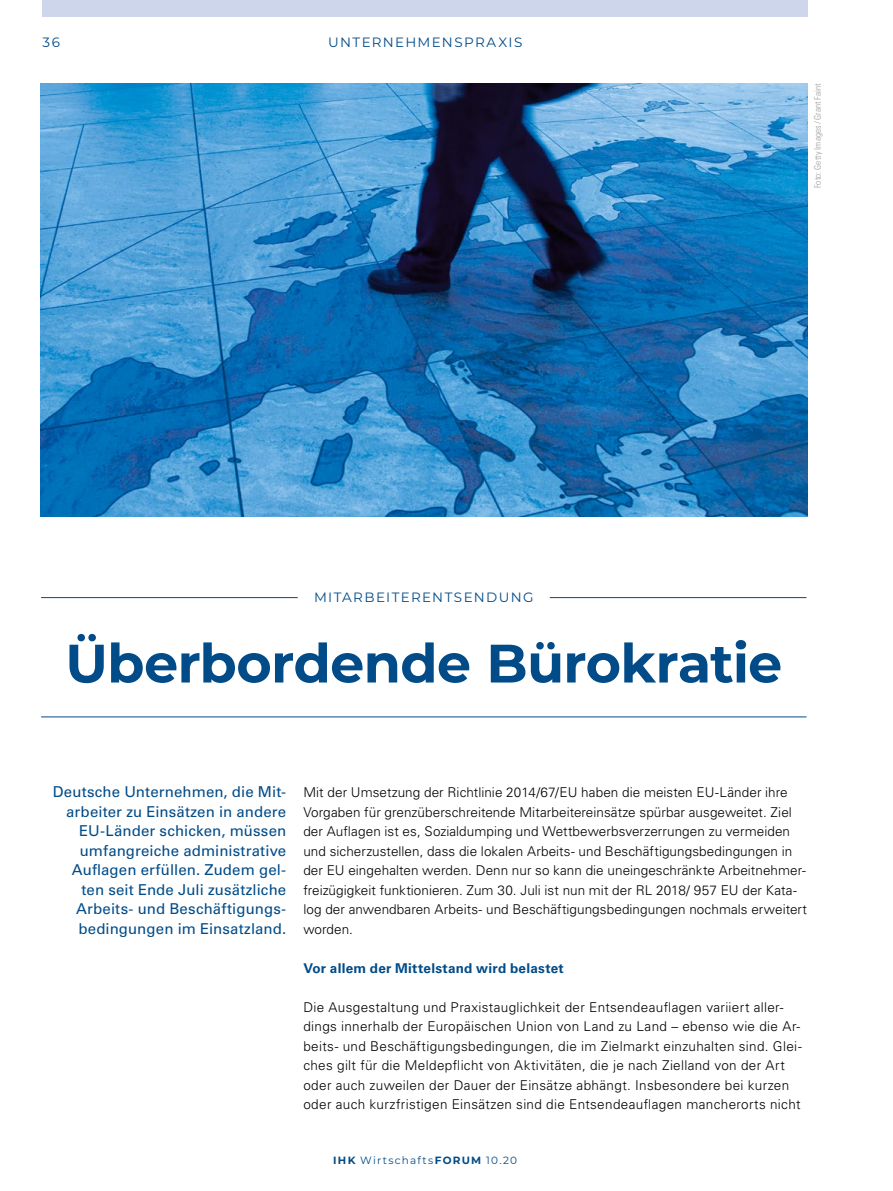
<style>
.page{position:relative;width:893px;height:1191px;background:#fff}
.page>*{position:absolute;margin:0;border:0;box-sizing:border-box;transform-origin:0 0}
.HL_2__Linie_unten_40{font:700 54px "Montserrat";letter-spacing:-.01em;color:#004b88}
.Anleser_zentr{font:15px/19.5px "Univers LT Pro 55 Roman";letter-spacing:.005em;color:#004b88;text-align:right}
.GT{font:300 13.5px/19.5px "Univers LT Pro 45";letter-spacing:.01em;color:#000}
.Dachzeile_zentr{font:13.5px "Montserrat";letter-spacing:.105em;color:#004b88}
.Zwischenüberschrift{font:700 13.5px "Univers LT Pro 65";letter-spacing:.02em;color:#004b88}
.t1{font:10.5px "Montserrat";letter-spacing:.115em;color:#004b88}
.Bildnachweis{font:300 condensed 9px "Univers LT Pro";letter-spacing:.01em;color:#9d9d9c}
.s1{font-weight:700}
</style>
<div class="page">
<hr style="left:41px;top:597px;width:765px;height:1px;background:#004b88">
<div style="left:298px;top:589px;width:252px;height:15px;background:#fff"></div>
<hr style="left:41px;top:716px;width:765px;height:1px;background:#004b88">
<img style="left:41px;top:83px;width:767px;height:433px">
<div style="left:43px;top:0;width:765px;height:17px;background:#cdd6ea"></div>
<p class="Dachzeile_zentr" style="left:43px;top:33px;width:19px">36</p>
<p class="Dachzeile_zentr" style="left:328px;top:33px;width:196px">UNTERNEHMENSPRAXIS</p>
<p class="Bildnachweis" style="left:811px;top:188px;width:106px;rotate:-90deg">Foto: Getty Images/ Grant Faint</p>
<p class="Dachzeile_zentr" style="left:314px;top:588px;width:221px">MITARBEITERENTSENDUNG</p>
<p class="HL_2__Linie_unten_40" style="left:65px;top:624px;width:718px">Überbordende Bürokratie</p>
<p class="Anleser_zentr" style="left:53px;top:781px;width:235px">Deutsche Unternehmen, die Mit&shy;arbeiter zu Einsätzen in andere<br>EU-Länder schicken, müssen umfangreiche administrative<br>Auflagen erfüllen. Zudem gel&shy;ten seit Ende Juli zusätzliche<br>Arbeits- und Beschäftigungs&shy;bedingungen im Einsatzland.</p>
<p class="GT" style="left:303px;top:782px;width:505px">Mit der Umsetzung der Richtlinie 2014/67/EU haben die meisten EU-Länder ihre Vorgaben für grenzüberschreitende Mitarbeitereinsätze spürbar ausgeweitet. Ziel der Auflagen ist es, Sozialdumping und Wettbewerbsverzerrungen zu vermeiden und sicherzustellen, dass die lokalen Arbeits- und Beschäftigungsbedingungen in der EU eingehalten werden. Denn nur so kann die uneingeschränkte Arbeitnehmer&shy;freizügigkeit funktionieren. Zum 30. Juli ist nun mit der RL 2018/ 957 EU der Kata&shy;log der anwendbaren Arbeits- und Beschäftigungsbedingungen nochmals erweitert worden.</p>
<p class="Zwischenüberschrift" style="left:303px;top:958px;width:262px">Vor allem der Mittelstand wird belastet</p>
<p class="GT" style="left:303px;top:997px;width:500px">Die Ausgestaltung und Praxistauglichkeit der Entsendeauflagen variiert aller&shy;dings innerhalb der Europäischen Union von Land zu Land – ebenso wie die Ar&shy;beits- und Beschäftigungsbedingungen, die im Zielmarkt einzuhalten sind. Glei&shy;ches gilt für die Meldepflicht von Aktivitäten, die je nach Zielland von der Art oder auch zuweilen der Dauer der Einsätze abhängt. Insbesondere bei kurzen oder auch kurzfristigen Einsätzen sind die Entsendeauflagen mancherorts nicht</p>
<p class="t1" style="left:333px;top:1152px;width:186px"><span class="s1">IHK</span> Wirtschafts<span class="s1">FORUM</span> 10.20</p>
</div>
